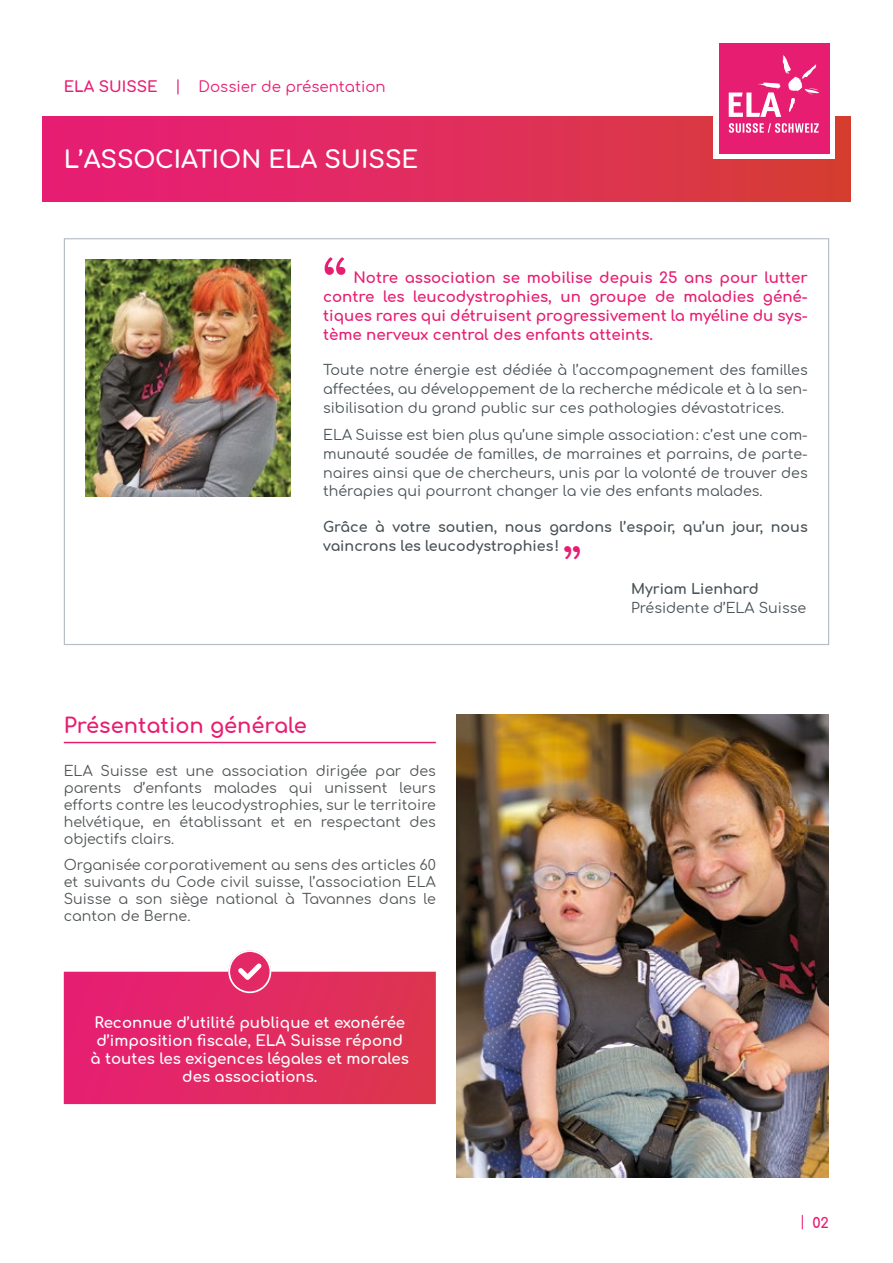
<style>
.page{position:relative;width:893px;height:1263px;background:#fff}
.page>*{position:absolute;margin:0;border:0;box-sizing:border-box;transform-origin:0 0}
.t1{font:700 60px "Brandon Grotesque";color:#e71d72}
.t2{font:700 45px "Brandon Grotesque";color:#e71d72}
.t3{font:700 24px "Comfortaa";color:#fff}
.t4{font:700 21px "Comfortaa";color:#e71d72}
.t5{font:700 15px/18.8px "Comfortaa";color:#e71d72;text-align:justify}
.t6{font:700 15px/18px "Comfortaa";color:#fff;text-align:center}
.t7{font:15px "Comfortaa";color:#e71d72}
.t8{font:14.25px/18.8px "Comfortaa";color:#485156;text-align:justify}
.t9{font:14.25px/17.1px "Comfortaa";color:#505456;text-align:justify}
.t10{font:700 14.25px/18.8px "Comfortaa";color:#485156}
.t11{font:700 14.25px "Comfortaa";color:#e71d72}
.s1{font-weight:700}
.s2{font-weight:400}
</style>
<div class="page">
<div style="left:43px;top:117px;width:807px;height:85px;background:linear-gradient(to right,#e91c7b,#d63e37)"></div>
<img style="left:85px;top:259px;width:205px;height:237px">
<div style="left:713px;top:38px;width:121px;height:121px;background:#fff"></div>
<div style="left:719px;top:43px;width:110px;height:111px;background:#e71d72"></div>
<svg style="left:729px;top:55px;width:90px;height:62px"></svg>
<svg style="left:729px;top:123px;width:90px;height:10px"></svg>
<hr style="left:64px;top:742px;width:372px;height:1px;background:#e71d72">
<img style="left:456px;top:715px;width:372px;height:462px">
<svg style="left:64px;top:971px;width:372px;height:133px;background:#e12b61"></svg>
<svg style="left:228px;top:950px;width:43px;height:43px"></svg>
<p class="t7" style="left:64px;top:73px;width:323px"><span class="s1">ELA SUISSE</span> | Dossier de présentation</p>
<h3 class="t3" style="left:64px;top:137px;width:356px">L’ASSOCIATION ELA SUISSE</h3>
<h1 class="t1" style="left:323px;top:237px;width:25px">“</h1>
<p class="t5" style="left:323px;top:266px;width:486px;text-indent:30px">Notre association se mobilise depuis 25 ans pour lutter contre les leucodystrophies, un groupe de maladies géné&shy;tiques rares qui détruisent progressivement la myéline du sys&shy;tème nerveux central des enfants atteints.</p>
<p class="t8" style="left:323px;top:359px;width:486px">Toute notre énergie est dédiée à l’accompagnement des familles affectées, au développement de la recherche médicale et à la sen&shy;sibilisation du grand public sur ces pathologies dévastatrices.</p>
<p class="t8" style="left:323px;top:424px;width:486px">ELA Suisse est bien plus qu’une simple association: c’est une com&shy;munauté soudée de familles, de marraines et parrains, de parte&shy;naires ainsi que de chercheurs, unis par la volonté de trouver des thérapies qui pourront changer la vie des enfants malades.</p>
<p class="t10" style="left:323px;top:516px;width:486px">Grâce à votre soutien, nous gardons l’espoir, qu’un jour, nous vaincrons les leucodystrophies!</p>
<h2 class="t2" style="left:564px;top:531px;width:19px">”</h2>
<h3 class="t4" style="left:64px;top:706px;width:245px">Présentation générale</h3>
<p class="t9" style="left:64px;top:760px;width:374px">ELA Suisse est une association dirigée par des parents d’enfants malades qui unissent leurs efforts contre les leucodystrophies, sur le territoire helvétique, en établissant et en respectant des objectifs clairs.</p>
<p class="t9" style="left:64px;top:854px;width:374px">Organisée corporativement au sens des articles 60 et suivants du Code civil suisse, l’association ELA Suisse a son siège national à Tavannes dans le canton de Berne.</p>
<p class="t6" style="left:91px;top:1011px;width:320px">Reconnue d’utilité publique et exonérée d’imposition fiscale, ELA Suisse répond à toutes les exigences légales et morales des associations.</p>
<p class="t10" style="left:631px;top:577px;width:129px">Myriam Lienhard</p>
<p class="t8" style="left:631px;top:596px;width:177px">Présidente d’ELA Suisse</p>
<p class="t11" style="left:800px;top:1209px;width:31px"><span class="s2">|</span> 02</p>
</div>
